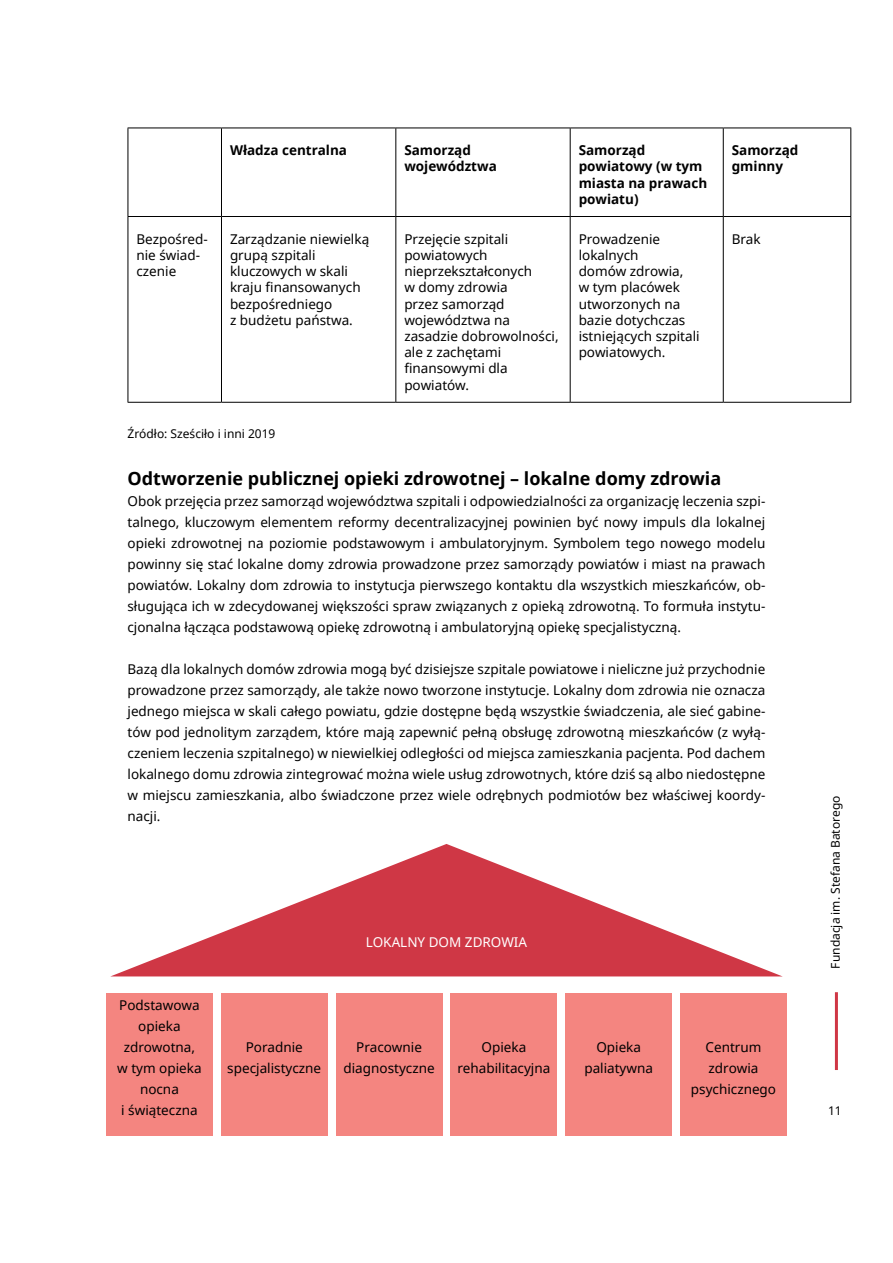
<style>
.page{position:relative;width:893px;height:1263px;background:#fff}
.page>*{position:absolute;margin:0;border:0;box-sizing:border-box;transform-origin:0 0}
.t1{font:700 18px "Noto Sans";color:#000}
.t2{font:13.5px/21px "Noto Sans";color:#000;text-align:center}
.t3{font:700 13.5px/16.2px "Noto Sans";color:#000}
.t4{font:13.5px "Noto Sans";color:#fff}
.t5{font:12px "Noto Sans";color:#000}
</style>
<div class="page">
<hr style="left:835px;top:992px;width:3px;height:78px;background:#cf3745">
<hr style="left:128px;top:128px;width:93px;height:1px;background:#000">
<hr style="left:128px;top:128px;width:1px;height:88px;background:#000">
<hr style="left:221px;top:128px;width:175px;height:1px;background:#000">
<hr style="left:221px;top:128px;width:1px;height:88px;background:#000">
<hr style="left:396px;top:128px;width:174px;height:1px;background:#000">
<hr style="left:395px;top:128px;width:1px;height:88px;background:#000">
<hr style="left:570px;top:128px;width:153px;height:1px;background:#000">
<hr style="left:570px;top:128px;width:1px;height:88px;background:#000">
<hr style="left:723px;top:128px;width:128px;height:1px;background:#000">
<hr style="left:723px;top:128px;width:1px;height:88px;background:#000">
<hr style="left:850px;top:128px;width:1px;height:88px;background:#000">
<hr style="left:128px;top:216px;width:93px;height:1px;background:#000">
<hr style="left:128px;top:217px;width:1px;height:185px;background:#000">
<hr style="left:221px;top:216px;width:175px;height:1px;background:#000">
<hr style="left:221px;top:217px;width:1px;height:185px;background:#000">
<hr style="left:396px;top:216px;width:174px;height:1px;background:#000">
<hr style="left:395px;top:217px;width:1px;height:185px;background:#000">
<hr style="left:570px;top:216px;width:153px;height:1px;background:#000">
<hr style="left:570px;top:217px;width:1px;height:185px;background:#000">
<hr style="left:723px;top:216px;width:128px;height:1px;background:#000">
<hr style="left:723px;top:217px;width:1px;height:185px;background:#000">
<hr style="left:850px;top:217px;width:1px;height:185px;background:#000">
<hr style="left:128px;top:402px;width:93px;height:1px;background:#000">
<hr style="left:221px;top:402px;width:175px;height:1px;background:#000">
<hr style="left:396px;top:402px;width:174px;height:1px;background:#000">
<hr style="left:570px;top:402px;width:153px;height:1px;background:#000">
<hr style="left:723px;top:402px;width:128px;height:1px;background:#000">
<div style="left:106px;top:993px;width:107px;height:143px;background:#f48580"></div>
<div style="left:680px;top:993px;width:107px;height:143px;background:#f48580"></div>
<div style="left:566px;top:993px;width:106px;height:143px;background:#f48580"></div>
<div style="left:451px;top:993px;width:106px;height:143px;background:#f48580"></div>
<div style="left:336px;top:993px;width:106px;height:143px;background:#f48580"></div>
<div style="left:221px;top:993px;width:106px;height:143px;background:#f48580"></div>
<svg style="left:111px;top:844px;width:671px;height:132px"></svg>
<p class="t3" style="left:230px;top:142px;width:119px">Władza centralna</p>
<p class="t3" style="left:404px;top:142px;width:94px">Samorząd województwa</p>
<p class="t3" style="left:579px;top:142px;width:130px">Samorząd powiatowy (w tym miasta na prawach powiatu)</p>
<p class="t3" style="left:732px;top:142px;width:68px">Samorząd gminny</p>
<p class="t2" style="left:136px;top:230px;width:73px;line-height:16.2px;text-align:left">Bezpośred&shy;nie świad&shy;czenie</p>
<p class="t2" style="left:230px;top:230px;width:141px;line-height:16.2px;text-align:left">Zarządzanie niewielką grupą szpitali kluczowych w skali kraju finansowanych bezpośredniego<br>z budżetu państwa.</p>
<p class="t2" style="left:404px;top:230px;width:156px;line-height:16.2px;text-align:left">Przejęcie szpitali powiatowych nieprzekształconych<br>w domy zdrowia<br>przez samorząd województwa na zasadzie dobrowolności, ale z zachętami finansowymi dla powiatów.</p>
<p class="t2" style="left:579px;top:230px;width:123px;line-height:16.2px;text-align:left">Prowadzenie lokalnych<br>domów zdrowia,<br>w tym placówek utworzonych na bazie dotychczas istniejących szpitali powiatowych.</p>
<p class="t2" style="left:732px;top:228px;width:31px">Brak</p>
<p class="t5" style="left:128px;top:426px;width:149px">Źródło: Sześciło i inni 2019</p>
<h1 class="t1" style="left:128px;top:465px;width:595px">Odtworzenie publicznej opieki zdrowotnej – lokalne domy zdrowia</h1>
<p class="t2" style="left:128px;top:490px;width:639px;text-align:justify">Obok przejęcia przez samorząd województwa szpitali i odpowiedzialności za organizację leczenia szpi&shy;talnego, kluczowym elementem reformy decentralizacyjnej powinien być nowy impuls dla lokalnej opieki zdrowotnej na poziomie podstawowym i ambulatoryjnym. Symbolem tego nowego modelu powinny się stać lokalne domy zdrowia prowadzone przez samorządy powiatów i miast na prawach powiatów. Lokalny dom zdrowia to instytucja pierwszego kontaktu dla wszystkich mieszkańców, ob&shy;sługująca ich w zdecydowanej większości spraw związanych z opieką zdrowotną. To formuła instytu&shy;cjonalna łącząca podstawową opiekę zdrowotną i ambulatoryjną opiekę specjalistyczną.</p>
<p class="t2" style="left:128px;top:658px;width:639px;text-align:justify">Bazą dla lokalnych domów zdrowia mogą być dzisiejsze szpitale powiatowe i nieliczne już przychodnie prowadzone przez samorządy, ale także nowo tworzone instytucje. Lokalny dom zdrowia nie oznacza jednego miejsca w skali całego powiatu, gdzie dostępne będą wszystkie świadczenia, ale sieć gabine&shy;tów pod jednolitym zarządem, które mają zapewnić pełną obsługę zdrowotną mieszkańców (z wyłą&shy;czeniem leczenia szpitalnego) w niewielkiej odległości od miejsca zamieszkania pacjenta. Pod dachem lokalnego domu zdrowia zintegrować można wiele usług zdrowotnych, które dziś są albo niedostępne w miejscu zamieszkania, albo świadczone przez wiele odrębnych podmiotów bez właściwej koordy&shy;nacji.</p>
<p class="t2" style="left:117px;top:994px;width:86px">Podstawowa opieka zdrowotna, w tym opieka nocna<br>i świąteczna</p>
<p class="t4" style="left:366px;top:932px;width:163px">LOKALNY DOM ZDROWIA</p>
<p class="t2" style="left:227px;top:1036px;width:95px">Poradnie specjalistyczne</p>
<p class="t2" style="left:343px;top:1036px;width:93px">Pracownie diagnostyczne</p>
<p class="t2" style="left:457px;top:1036px;width:94px">Opieka rehabilitacyjna</p>
<p class="t2" style="left:584px;top:1036px;width:70px">Opieka paliatywna</p>
<p class="t2" style="left:691px;top:1036px;width:87px">Centrum zdrowia psychicznego</p>
<p class="t5" style="left:827px;top:968px;width:174px;rotate:-90deg">Fundacja im. Stefana Batorego</p>
<p class="t5" style="left:828px;top:1102px;width:15px">11</p>
</div>
